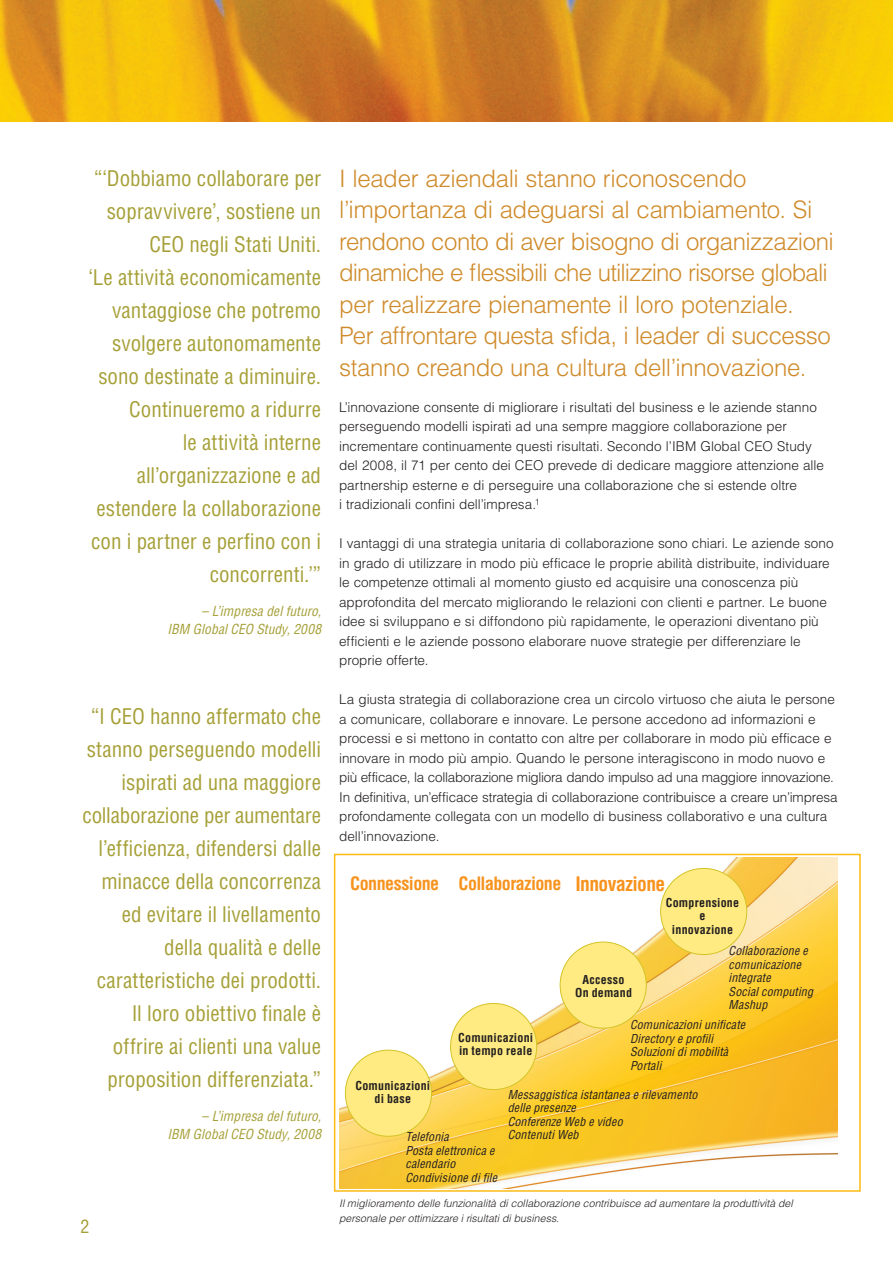
<style>
.page{position:relative;width:893px;height:1263px;background:#fff}
.page>*{position:absolute;margin:0;border:0;box-sizing:border-box;transform-origin:0 0}
.BRCalloutIntro{font:300 24px/31.5px "Helvetica";letter-spacing:-.02em;color:#cf8b2b}
.BRCallOutText{font:condensed 21px/33px "Helvetica";color:#a6a038;text-align:right}
.BRImageTitles{font:700 condensed 19.5px "Helvetica";letter-spacing:-.03em;color:#f7931d}
.BRImageTitles-2{font:700 condensed 18px "Helvetica";letter-spacing:-.03em;color:#f7931d}
.t1{font:condensed 18px "Helvetica";color:#a6a038}
.BRBody{font:300 13.5px/19.5px "Helvetica";color:#231f20}
.BRCalloutCaption{font:italic condensed 13.5px/18px "Helvetica";letter-spacing:.01em;color:#a6a038;text-align:right}
.BRImageText{font:italic condensed 12px/13.5px "Helvetica";letter-spacing:.015em;color:#231f20}
.BRImageSubject{font:700 condensed 12px/13.5px "Helvetica";letter-spacing:.02em;color:#231f20;text-align:center}
.BRCaption{font:italic 300 10.5px/15px "Helvetica";letter-spacing:.005em;color:#231f20}
</style>
<div class="page">
<img style="left:0;top:0;width:893px;height:121px">
<img style="left:340px;top:858px;width:498px;height:330px">
<div style="left:334px;top:854px;width:527px;height:338px;border:2px solid #fcbb13"></div>
<div style="left:661px;top:868px;width:86px;height:86px;background:#ffeb82;border-radius:50%"></div>
<div style="left:560px;top:942px;width:86px;height:86px;background:#ffeb82;border-radius:50%"></div>
<div style="left:451px;top:1003px;width:86px;height:86px;background:#ffeb82;border-radius:50%"></div>
<div style="left:345px;top:1050px;width:86px;height:86px;background:#ffeb82;border-radius:50%"></div>
<p class="BRCallOutText" style="left:88px;top:162px;width:234px">“‘Dobbiamo collaborare per sopravvivere’, sostiene un<br>CEO negli Stati Uniti.<br>‘Le attività economicamente vantaggiose che potremo svolgere autonomamente sono destinate a diminuire.<br>Continueremo a ridurre<br>le attività interne all’organizzazione e ad estendere la collaborazione con i partner e perfino con i concorrenti.’”</p>
<p class="BRCalloutCaption" style="left:167px;top:602px;width:155px">– L’impresa del futuro,<br>IBM Global CEO Study, 2008</p>
<p class="BRCallOutText" style="left:83px;top:699px;width:240px">“I CEO hanno affermato che stanno perseguendo modelli ispirati ad una maggiore collaborazione per aumentare l’efficienza, difendersi dalle minacce della concorrenza ed evitare il livellamento della qualità e delle caratteristiche dei prodotti.<br>Il loro obiettivo finale è offrire ai clienti una value proposition differenziata.”</p>
<p class="BRCalloutCaption" style="left:167px;top:1107px;width:155px">– L’impresa del futuro,<br>IBM Global CEO Study, 2008</p>
<p class="t1" style="left:81px;top:1215px;width:10px">2</p>
<p class="BRCalloutIntro" style="left:339px;top:162px;width:496px">I leader aziendali stanno riconoscendo l’importanza di adeguarsi al cambiamento. Si rendono conto di aver bisogno di organizzazioni dinamiche e flessibili che utilizzino risorse globali per realizzare pienamente il loro potenziale.<br>Per affrontare questa sfida, i leader di successo stanno creando una cultura dell’innovazione.</p>
<p class="BRBody" style="left:339px;top:397px;width:486px">L’innovazione consente di migliorare i risultati del business e le aziende stanno perseguendo modelli ispirati ad una sempre maggiore collaborazione per incrementare continuamente questi risultati. Secondo l’IBM Global CEO Study del 2008, il 71 per cento dei CEO prevede di dedicare maggiore attenzione alle partnership esterne e di perseguire una collaborazione che si estende oltre<br>i tradizionali confini dell’impresa.<sup>1</sup></p>
<p class="BRBody" style="left:339px;top:533px;width:496px">I vantaggi di una strategia unitaria di collaborazione sono chiari. Le aziende sono in grado di utilizzare in modo più efficace le proprie abilità distribuite, individuare le competenze ottimali al momento giusto ed acquisire una conoscenza più approfondita del mercato migliorando le relazioni con clienti e partner. Le buone idee si sviluppano e si diffondono più rapidamente, le operazioni diventano più efficienti e le aziende possono elaborare nuove strategie per differenziare le proprie offerte.</p>
<p class="BRBody" style="left:339px;top:689px;width:500px">La giusta strategia di collaborazione crea un circolo virtuoso che aiuta le persone a comunicare, collaborare e innovare. Le persone accedono ad informazioni e processi e si mettono in contatto con altre per collaborare in modo più efficace e innovare in modo più ampio. Quando le persone interagiscono in modo nuovo e più efficace, la collaborazione migliora dando impulso ad una maggiore innovazione.<br>In definitiva, un’efficace strategia di collaborazione contribuisce a creare un’impresa profondamente collegata con un modello di business collaborativo e una cultura dell’innovazione.</p>
<p class="BRImageTitles-2" style="left:350px;top:872px;width:91px">Connessione</p>
<p class="BRImageTitles-2" style="left:458px;top:872px;width:104px">Collaborazione</p>
<p class="BRImageTitles" style="left:575px;top:872px;width:91px">Innovazione</p>
<p class="BRImageSubject" style="left:458px;top:1031px;width:76px">Comunicazioni</p>
<p class="BRImageSubject" style="left:459px;top:1044px;width:75px">in tempo reale</p>
<p class="BRImageSubject" style="left:666px;top:896px;width:75px">Comprensione e</p>
<p class="BRImageSubject" style="left:672px;top:923px;width:63px">innovazione</p>
<p class="BRImageText" style="left:729px;top:944px;width:81px">Collaborazione e comunicazione integrate</p>
<p class="BRImageText" style="left:729px;top:984px;width:86px">Social computing<br>Mashup</p>
<p class="BRImageText" style="left:630px;top:1018px;width:117px">Comunicazioni unificate</p>
<p class="BRImageText" style="left:630px;top:1031px;width:85px">Directory e profili</p>
<p class="BRImageText" style="left:630px;top:1045px;width:100px">Soluzioni di mobilità</p>
<p class="BRImageText" style="left:630px;top:1058px;width:33px">Portali</p>
<p class="BRImageSubject" style="left:583px;top:973px;width:43px">Accesso</p>
<p class="BRImageSubject" style="left:575px;top:986px;width:58px">On demand</p>
<p class="BRImageSubject" style="left:355px;top:1079px;width:76px">Comunicazioni</p>
<p class="BRImageSubject" style="left:375px;top:1092px;width:38px">di base</p>
<p class="BRImageText" style="left:508px;top:1087px;width:191px">Messaggistica istantanea e rilevamento delle presenze</p>
<p class="BRImageText" style="left:508px;top:1114px;width:116px">Conferenze Web e video</p>
<p class="BRImageText" style="left:405px;top:1130px;width:45px">Telefonia</p>
<p class="BRImageText" style="left:508px;top:1128px;width:72px">Contenuti Web</p>
<p class="BRImageText" style="left:405px;top:1143px;width:90px">Posta elettronica e calendario</p>
<p class="BRImageText" style="left:405px;top:1170px;width:93px">Condivisione di file</p>
<p class="BRCaption" style="left:339px;top:1196px;width:455px">Il miglioramento delle funzionalità di collaborazione contribuisce ad aumentare la produttività del personale per ottimizzare i risultati di business.</p>
</div>
